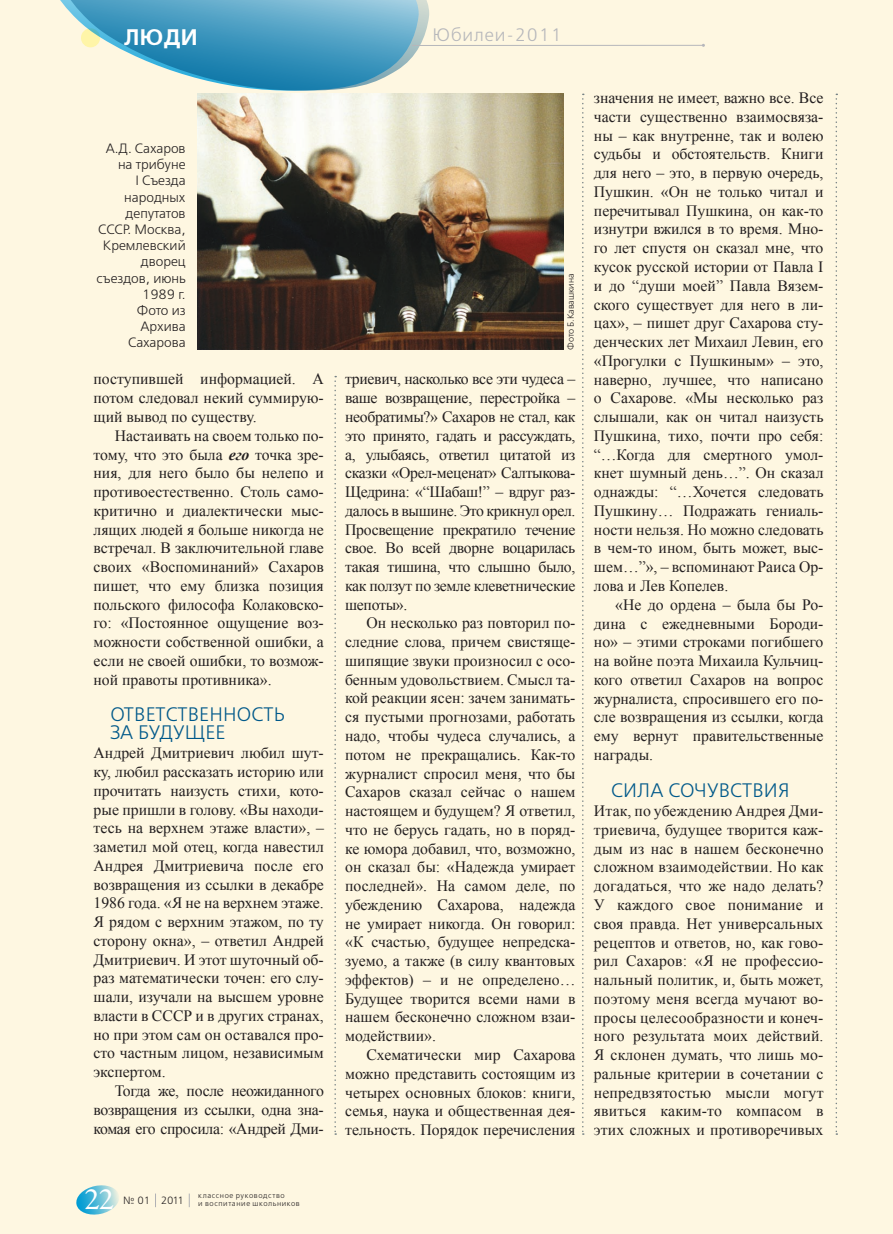
<style>
.page{position:relative;width:893px;height:1234px;background:#fff}
.page>*{position:absolute;margin:0;border:0;box-sizing:border-box;transform-origin:0 0}
.t1{font:31.5px "Garamond Premr Pro";color:#fff}
.t2{font:600 22.5px "Free Set";color:#fff}
.Zag_02{font:19.5px/18px "Free Set";letter-spacing:.01em;color:#01598a}
.Rubrika{font:300 18px "Free Set";letter-spacing:.05em;color:#b6b7bb}
.Основной_текст{font:15.75px/18.8px "Times New Roman";color:#231f20;text-align:justify}
.Основной_текст_21{font:15.75px/18.8px "Times New Roman";letter-spacing:.01em;color:#231f20;text-align:justify}
.Обычный_wrd_9{font:13.5px/16.2px "Free Set";color:#231f20;text-align:right}
.t3{font:300 10.5px "Free Set";letter-spacing:-.055em;color:#231f20}
.Обычный_wrd_9-2{font:9px "Free Set";color:#231f20}
.t4{font:300 7.5px "Free Set";letter-spacing:.08em;color:#231f20}
.s1{font-weight:700;font-style:italic}
</style>
<div class="page">
<div style="left:0;top:0;width:893px;height:1233px;background:#fef7e1"></div>
<svg style="left:60px;top:0;width:370px;height:91px"></svg>
<hr style="left:412px;top:45px;width:291px;height:1px;background:#b6b7bb">
<svg style="left:155px;top:1193px;width:1px;height:13px"></svg>
<svg style="left:189px;top:1193px;width:1px;height:13px"></svg>
<svg style="left:76px;top:1185px;width:43px;height:30px"></svg>
<svg style="left:836px;top:94px;width:1px;height:1040px"></svg>
<svg style="left:582px;top:94px;width:2px;height:1040px"></svg>
<img style="left:198px;top:94px;width:365px;height:255px">
<svg style="left:334px;top:376px;width:2px;height:758px"></svg>
<p class="t2" style="left:124px;top:24px;width:75px">люди</p>
<p class="Rubrika" style="left:433px;top:25px;width:131px">Юбилеи-2011</p>
<p class="Обычный_wrd_9" style="left:97px;top:140px;width:91px">А.Д. Сахаров на трибуне<br>I Съезда народных депутатов<br>СССР. М осква,<br>Кремлевский дворец съездов, июнь<br>1989 г.</p>
<p class="Обычный_wrd_9" style="left:128px;top:302px;width:59px">Фото из<br>Архива<br>Сахарова</p>
<p class="Обычный_wrd_9-2" style="left:565px;top:350px;width:78px;rotate:-90deg">Фото Б .Кавашкина</p>
<p class="Основной_текст" style="left:94px;top:369px;width:232px">поступившей информацией. А потом следовал некий суммирую&shy;щий вывод по существу.</p>
<p class="Основной_текст" style="left:94px;top:426px;width:232px;text-indent:21px">Настаивать на своем только по&shy;тому, что это была <span class="s1">его</span> точка зре&shy;ния, для него было бы нелепо и противоестественно. Столь само&shy;критично и диалектически мыс&shy;лящих людей я больше никогда не встречал. В заключительной главе своих «Воспоминаний» Сахаров пишет, что ему близка позиция польского философа Колаковско&shy;го: «Постоянное ощущение воз&shy;можности собственной ошибки, а если не своей ошибки, то возмож&shy;ной правоты противника».</p>
<p class="Zag_02" style="left:111px;top:706px;width:176px">Ответственность за будущее</p>
<p class="Основной_текст" style="left:94px;top:743px;width:232px">Андрей Дмитриевич любил шут&shy;ку, любил рассказать историю или прочитать наизусть стихи, кото&shy;рые пришли в голову. «Вы находи&shy;тесь на верхнем этаже власти», – заметил мой отец, когда навестил Андрея Дмитриевича после его возвращения из ссылки в декабре 1986 года. «Я не на верхнем этаже.<br>Я рядом с верхним этажом, по ту сторону окна», – ответил Андрей Дмитриевич. И этот шуточный об&shy;раз математически точен: его слу&shy;шали, изучали на высшем уровне власти в СССР и в других странах, но при этом сам он оставался про&shy;сто частным лицом, независимым экспертом.</p>
<p class="Основной_текст" style="left:94px;top:1080px;width:232px;text-indent:21px">Тогда же, после неожиданного возвращения из ссылки, одна зна&shy;комая его спросила: «Андрей Дми-</p>
<p class="Основной_текст" style="left:345px;top:369px;width:232px">триевич, насколько все эти чудеса – ваше возвращение, перестройка – необратимы?» Сахаров не стал, как это принято, гадать и рассуждать, а, улыбаясь, ответил цитатой из сказки «Орел-меценат» Салтыкова-Щедрина: «“Шабаш!” – вдруг раз&shy;далось в вышине. Это крикнул орел.<br>Просвещение прекратило течение свое. Во всей дворне воцарилась такая тишина, что слышно было, как ползут по земле клеветнические шепоты».</p>
<p class="Основной_текст" style="left:345px;top:613px;width:232px;text-indent:21px">Он несколько раз повторил по&shy;следние слова, причем свистяще&shy;шипящие звуки произносил с осо&shy;бенным удовольствием. Смысл та&shy;кой реакции ясен: зачем занимать&shy;ся пустыми прогнозами, работать надо, чтобы чудеса случались, а потом не прекращались. Как-то журналист спросил меня, что бы Сахаров сказал сейчас о нашем настоящем и будущем? Я ответил, что не берусь гадать, но в поряд&shy;ке юмора добавил, что, возможно, он сказал бы: «Надежда умирает последней». На самом деле, по убеждению Сахарова, надежда не умирает никогда. Он говорил: «К счастью, будущее непредска&shy;зуемо, а также (в силу квантовых эффектов) – и не определено… Будущее творится всеми нами в нашем бесконечно сложном взаи&shy;модействии».</p>
<p class="Основной_текст" style="left:345px;top:1044px;width:232px;text-indent:21px">Схематически мир Сахарова можно представить состоящим из четырех основных блоков: книги, семья, наука и общественная дея&shy;тельность. Порядок перечисления</p>
<p class="Основной_текст" style="left:594px;top:88px;width:231px">значения не имеет, важно все. Все части существенно взаимосвяза&shy;ны – как внутренне, так и волею судьбы и обстоятельств. Книги для него – это, в первую очередь, Пушкин. «Он не только читал и перечитывал Пушкина, он как-то изнутри вжился в то время. Мно&shy;го лет спустя он сказал мне, что кусок русской истории от Павла I и до “души моей” Павла Вязем&shy;ского существует для него в ли&shy;цах», – пишет друг Сахарова сту&shy;денческих лет Михаил Левин, его «Прогулки с Пушкиным» – это, наверно, лучшее, что написано о Сахарове. «Мы несколько раз слышали, как он читал наизусть Пушкина, тихо, почти про себя: “…Когда для смертного умол&shy;кнет шумный день…”. Он сказал однажды: “…Хочется следовать Пушкину… Подражать гениаль&shy;ности нельзя. Но можно следовать в чем-то ином, быть может, выс&shy;шем…”», – вспоминают Раиса Ор&shy;лова и Лев Копелев.</p>
<p class="Основной_текст" style="left:594px;top:594px;width:231px;text-indent:21px">«Не до ордена – была бы Ро&shy;дина с ежедневными Бороди&shy;но» – этими строками погибшего на войне поэта Михаила Кульчиц&shy;кого ответил Сахаров на вопрос журналиста, спросившего его по&shy;сле возвращения из ссылки, когда ему вернут правительственные награды.</p>
<p class="Zag_02" style="left:611px;top:781px;width:180px">Сила сочувствия</p>
<p class="Основной_текст_21" style="left:594px;top:801px;width:231px">Итак, по убеждению Андрея Дми&shy;триевича, будущее творится каж&shy;дым из нас в нашем бесконечно сложном взаимодействии. Но как догадаться, что же надо делать?<br>У каждого свое понимание и своя правда. Нет универсальных рецептов и ответов, но, как гово&shy;рил Сахаров: «Я не профессио&shy;нальный политик, и, быть может, поэтому меня всегда мучают во&shy;просы целесообразности и конеч&shy;ного результата моих действий.<br>Я склонен думать, что лишь мо&shy;ральные критерии в сочетании с непредвзятостью мысли могут явиться каким-то компасом в этих сложных и противоречивых</p>
<p class="t1" style="left:85px;top:1180px;width:31px">22</p>
<p class="t3" style="left:123px;top:1194px;width:62px">№ 01 2011</p>
<p class="t4" style="left:198px;top:1198px;width:103px">и воспитание школьников</p>
<p class="t4" style="left:198px;top:1190px;width:88px">классное руководство</p>
</div>
